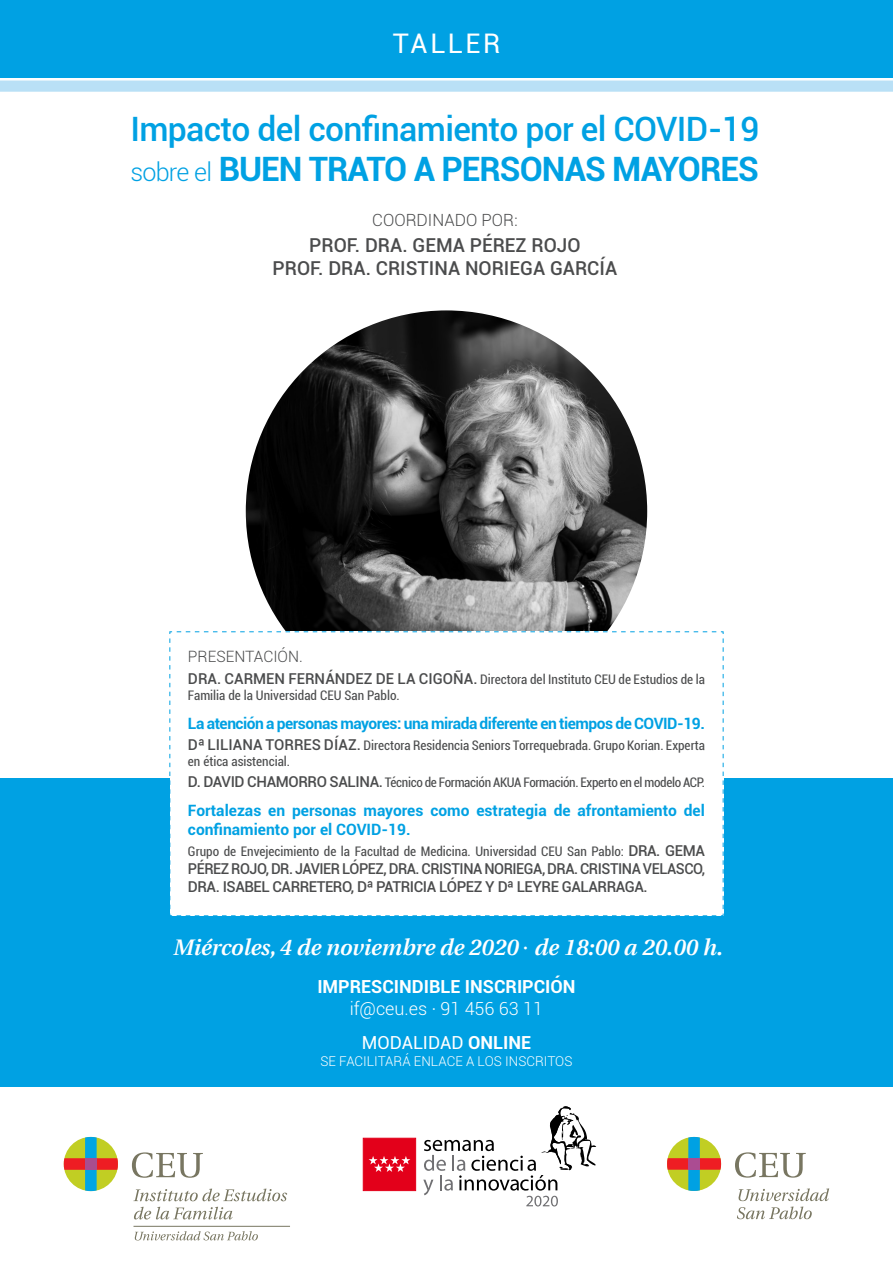
<style>
.page{position:relative;width:893px;height:1263px;background:#fff}
.page>*{position:absolute;margin:0;border:0;box-sizing:border-box;transform-origin:0 0}
.t1{font:500 33.6px/40.3px "Roboto";letter-spacing:-.02em;color:#00a1e3}
.t2{font:27px "Roboto";letter-spacing:.1em;color:#fff}
.t3{font:italic 600 22.5px "Utopia";color:#fff}
.t4{font:500 19.2px "Roboto";color:#4b4c4d}
.t5{font:700 18px "Roboto";color:#fff}
.t6{font:300 18px "Roboto";color:#fff}
.t7{font:18px "Roboto";color:#fff}
.t8{font:300 16.8px "Roboto";color:#4b4c4d}
.t9{font:700 15.6px/18.8px "Roboto";color:#00a1e3}
.t10{font:700 15.6px "Roboto";letter-spacing:-.03em;color:#00a1e3}
.t11{font:300 15.6px "Roboto";color:#4b4c4d}
.t12{font:500 15px/18px "Roboto";letter-spacing:-.03em;color:#4b4c4d}
.t13{font:300 13.5px "Roboto";color:#fff}
.t14{font:condensed 13.2px/15.9px "Roboto";color:#4b4c4d}
.t15{font:condensed 13.2px "Roboto";letter-spacing:-.025em;color:#4b4c4d}
.s1{font-weight:300;font-size:25.2px}
.s2{font-weight:700}
.s3{font-weight:500;font-stretch:normal;font-size:15px}
.s4{font-family:"Helvetica Neue";font-weight:400;font-style:normal}
.s5{font-family:"Helvetica Neue";font-weight:100;font-stretch:condensed}
</style>
<div class="page">
<svg style="left:0;top:80px;width:893px;height:12px;background:#bde2f6"></svg>
<div style="left:0;top:0;width:893px;height:78px;background:#00a1e3"></div>
<div style="left:0;top:778px;width:893px;height:309px;background:#00a1e3"></div>
<hr style="left:133px;top:1226px;width:157px;height:1px;background:#787661">
<svg style="left:64px;top:1137px;width:54px;height:54px"></svg>
<div style="left:85px;top:1158px;width:12px;height:12px;background:#a84d90"></div>
<svg style="left:132px;top:1152px;width:71px;height:26px"></svg>
<svg style="left:133px;top:1188px;width:154px;height:13px"></svg>
<svg style="left:134px;top:1207px;width:99px;height:12px"></svg>
<svg style="left:134px;top:1231px;width:124px;height:9px"></svg>
<svg style="left:737px;top:1188px;width:92px;height:31px"></svg>
<svg style="left:667px;top:1137px;width:54px;height:54px"></svg>
<div style="left:688px;top:1158px;width:12px;height:12px;background:#ab4c92"></div>
<svg style="left:735px;top:1152px;width:71px;height:25px"></svg>
<div style="left:363px;top:1138px;width:53px;height:53px;background:#e3001a;border:1px solid #e3001a"></div>
<svg style="left:369px;top:1156px;width:41px;height:16px"></svg>
<svg style="left:423px;top:1106px;width:174px;height:100px"></svg>
<img style="left:246px;top:310px;width:401px;height:402px;border-radius:201px">
<svg style="left:169px;top:631px;width:555px;height:285px"></svg>
<p class="t2" style="left:393px;top:25px;width:109px">TALLER</p>
<p class="t1" style="left:130px;top:108px;width:631px">Impacto del confinamiento por el COVID-19 <span class="s1">sobre el</span> <span class="s2">BUEN TRATO A PERSONAS MAYORES</span></p>
<p class="t8" style="left:372px;top:208px;width:147px">COORDINADO POR:</p>
<p class="t4" style="left:309px;top:232px;width:273px">PROF. DRA. GEMA PÉREZ ROJO</p>
<p class="t4" style="left:273px;top:255px;width:346px">PROF. DRA. CRISTINA NORIEGA GARCÍA</p>
<p class="t11" style="left:188px;top:646px;width:116px">PRESENTACIÓN.</p>
<p class="t14" style="left:188px;top:671px;width:519px"><span class="s3">DRA. CARMEN FERNÁNDEZ DE LA CIGOÑA.</span> Directora del Instituto CEU de Estudios de la<br>Familia de la Universidad CEU San Pablo.</p>
<p class="t10" style="left:188px;top:712px;width:518px">La atención a personas mayores: una mirada diferente en tiempos de COVID-19.</p>
<p class="t14" style="left:188px;top:737px;width:519px"><span class="s3">Dª LILIANA TORRES DÍAZ.</span> Directora Residencia Seniors Torrequebrada. Grupo Korian. Experta en ética asistencial.</p>
<p class="t15" style="left:188px;top:773px;width:519px"><span class="s3">D. DAVID CHAMORRO SALINA.</span> Técnico de Formación AKUA Formación. Experto en el modelo ACP.</p>
<p class="t9" style="left:188px;top:800px;width:518px">Fortalezas en personas mayores como estrategia de afrontamiento del confinamiento por el COVID-19.</p>
<p class="t14" style="left:188px;top:843px;width:519px">Grupo de Envejecimiento de la Facultad de Medicina. Universidad CEU San Pablo: <span class="s3">DRA. GEMA</span></p>
<p class="t12" style="left:188px;top:859px;width:519px">PÉREZ ROJO, DR. JAVIER LÓPEZ, DRA. CRISTINA NORIEGA, DRA. CRISTINA VELASCO,<br>DRA. ISABEL CARRETERO, Dª PATRICIA LÓPEZ Y Dª LEYRE GALARRAGA.</p>
<p class="t3" style="left:172px;top:934px;width:551px">Miércoles, 4 de noviembre de 2020 <span class="s4">·</span> de 18:00 a 20.00 h.</p>
<p class="t5" style="left:317px;top:974px;width:260px">IMPRESCINDIBLE INSCRIPCIÓN</p>
<p class="t6" style="left:350px;top:996px;width:195px">if@ceu.es <span class="s5">·</span> 91 456 63 11</p>
<p class="t7" style="left:362px;top:1030px;width:171px">MODALIDAD <span class="s2">ONLINE</span></p>
<p class="t13" style="left:320px;top:1051px;width:254px">SE FACILITARÁ ENLACE A LOS INSCRITOS</p>
</div>
